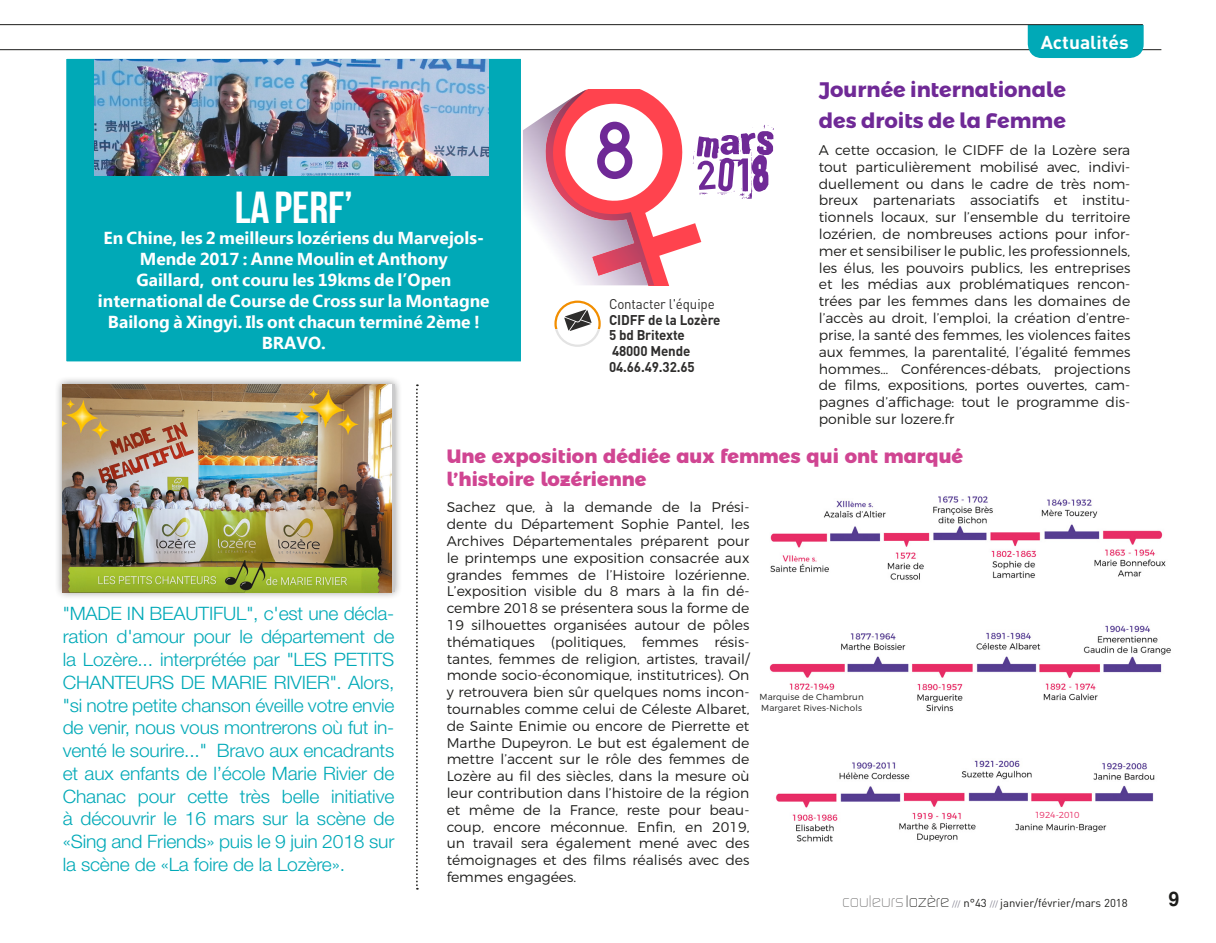
<style>
.page{position:relative;width:1216px;height:943px;background:#fff}
.page>*{position:absolute;margin:0;border:0;box-sizing:border-box;transform-origin:0 0}
.t1{font:56.18px "Broken 15";color:#6f2996}
.t2{font:700 44.8px "Bebas Neue";color:#fff;scale:1.04 1}
.t3{font:700 21px/31.5px "Montserrat Alternates";color:#6f2996}
.t4{font:21px "Coolvetica Rg";color:#1d1d1b}
.t5{font:800 19.25px/23.1px "Montserrat Alternates";color:#d04592}
.t6{font:300 18.55px/22.8px "Helvetica Neue LT Std";letter-spacing:-.01em;color:#00a9b7;text-align:justify;scale:1.04 1}
.t7{font:700 18.55px "DINOT";color:#fff;scale:1.04 1}
.t8{font:700 17.32px/21px "Ebrima";color:#fff;text-align:center}
.t9{font:300 14px/16.8px "Montserrat";color:#1d1d1b;text-align:justify}
.t10{font:700 14px/15.8px "DINOT";letter-spacing:-.01em;color:#2e2d2c;scale:.95 1}
.t11{font:14px "DINOT";letter-spacing:-.01em;color:#2e2d2c;scale:.95 1}
.t12{font:11.38px "DINOT";color:#1d1d1b}
.t13{font:300 8.75px/10.5px "Montserrat";letter-spacing:.015em;color:#1d1d1b}
.t14{font:300 8.75px "Montserrat";letter-spacing:-.035em;color:#e72d65}
.s1{font-family:"Digital Sans EF";font-weight:300;font-size:17.5px;color:#706f6f}
.s2{font-family:"Digital Sans EF";font-weight:300;font-size:17.5px}
.s3{font-size:8.4px;color:#82808f}
</style>
<div class="page">
<svg style="left:654px;top:97px;width:47px;height:188px"></svg>
<img style="left:523px;top:120px;width:15px;height:102px">
<img style="left:538px;top:90px;width:116px;height:195px">
<svg style="left:416px;top:384px;width:2px;height:505px"></svg>
<div style="left:554px;top:300px;width:46px;height:47px;border:2px solid #fff;border-radius:50%"></div>
<svg style="left:564px;top:309px;width:27px;height:22px"></svg>
<img style="left:769px;top:496px;width:402px;height:346px">
<div style="left:55px;top:376px;width:347px;height:224px;background:#1d1d1b;opacity:.5"></div>
<img style="left:63px;top:384px;width:328px;height:208px">
<div style="left:64px;top:57px;width:458px;height:306px;background:#00a9b7;border:2px solid #fff"></div>
<img style="left:94px;top:60px;width:395px;height:115px">
<hr style="left:0;top:49px;width:1161px;height:1px;background:#1d1d1b">
<div style="left:1027px;top:25px;width:116px;height:33px;background:#00a9b7"></div>
<hr style="left:0;top:24px;width:1142px;height:1px;background:#1d1d1b">
<div style="left:759px;top:690px;width:104px;height:14px;background:#fff"></div>
<div style="left:761px;top:700px;width:101px;height:15px;background:#fff"></div>
<div style="left:1020px;top:808px;width:76px;height:12px;background:#fff"></div>
<div style="left:1034px;top:807px;width:45px;height:15px;background:#fff"></div>
<h2 class="t2" style="left:235px;top:183px;width:115px">La pERF’</h2>
<p class="t8" style="left:98px;top:228px;width:393px">En Chine, les 2 meilleurs lozériens du Marvejols-Mende 2017 : Anne Moulin et Anthony<br>Gaillard, ont couru les 19kms de l’Open international de Course de Cross sur la Montagne Bailong à Xingyi. Ils ont chacun terminé 2ème !<br>BRAVO.</p>
<h1 class="t1" style="left:594px;top:147px;width:177px"><sup>8</sup> 2018</h1>
<h1 class="t1" style="left:696px;top:111px;width:80px">mars</h1>
<p class="t11" style="left:609px;top:295px;width:113px">Contacter l'équipe</p>
<p class="t10" style="left:609px;top:311px;width:119px">CIDFF de la Lozère<br>5 bd Britexte<br>48000 Mende<br>04.66.49.32.65</p>
<h3 class="t7" style="left:1040px;top:30px;width:86px">Actualités</h3>
<h3 class="t3" style="left:818px;top:72px;width:249px">Journée internationale des droits de la Femme</h3>
<p class="t9" style="left:818px;top:140px;width:313px">A cette occasion, le CIDFF de la Lozère sera tout particulièrement mobilisé avec, indivi&shy;duellement ou dans le cadre de très nom&shy;breux partenariats associatifs et institu&shy;tionnels locaux, sur l’ensemble du territoire lozérien, de nombreuses actions pour infor&shy;mer et sensibiliser le public, les professionnels, les élus, les pouvoirs publics, les entreprises et les médias aux problématiques rencon&shy;trées par les femmes dans les domaines de l’accès au droit, l’emploi, la création d’entre&shy;prise, la santé des femmes, les violences faites aux femmes, la parentalité, l’égalité femmes hommes… Conférences-débats, projections de films, expositions, portes ouvertes, cam&shy;pagnes d’affichage: tout le programme dis&shy;ponible sur lozere.fr</p>
<p class="t6" style="left:63px;top:602px;width:320px">"MADE IN BEAUTIFUL", c'est une décla&shy;ration d'amour pour le département de la Lozère... interprétée par "LES PETITS CHANTEURS DE MARIE RIVIER". Alors, "si notre petite chanson éveille votre envie de venir, nous vous montrerons où fut in&shy;venté le sourire..." Bravo aux encadrants et aux enfants de l’école Marie Rivier de Chanac pour cette très belle initiative à découvrir le 16 mars sur la scène de «Sing and Friends» puis le 9 juin 2018 sur la scène de «La foire de la Lozère».</p>
<h3 class="t5" style="left:446px;top:443px;width:518px">Une exposition dédiée aux femmes qui ont marqué l’histoire lozérienne</h3>
<p class="t9" style="left:446px;top:497px;width:304px">Sachez que, à la demande de la Prési&shy;dente du Département Sophie Pantel, les Archives Départementales préparent pour le printemps une exposition consacrée aux grandes femmes de l’Histoire lozérienne.<br>L’exposition visible du 8 mars à la fin dé&shy;cembre 2018 se présentera sous la forme de 19 silhouettes organisées autour de pôles thématiques (politiques, femmes résis&shy;tantes, femmes de religion, artistes, travail/ monde socio-économique, institutrices). On y retrouvera bien sûr quelques noms incon&shy;tournables comme celui de Céleste Albaret, de Sainte Enimie ou encore de Pierrette et Marthe Dupeyron. Le but est également de mettre l’accent sur le rôle des femmes de Lozère au fil des siècles, dans la mesure où leur contribution dans l’histoire de la région et même de la France, reste pour beau&shy;coup, encore méconnue. Enfin, en 2019, un travail sera également mené avec des témoignages et des films réalisés avec des femmes engagées.</p>
<p class="t13" style="left:759px;top:691px;width:106px">Marquise de Chambrun<br>Margaret Rives-Nichols</p>
<p class="t14" style="left:1034px;top:808px;width:46px">1924-2010</p>
<p class="t12" style="left:842px;top:895px;width:287px"><span class="s1">couleurs</span> <span class="s2">lozère</span> <span class="s3">///</span> n°43 <span class="s3">///</span> janvier/février/mars 2018</p>
<h3 class="t4" style="left:1168px;top:886px;width:12px">9</h3>
</div>
